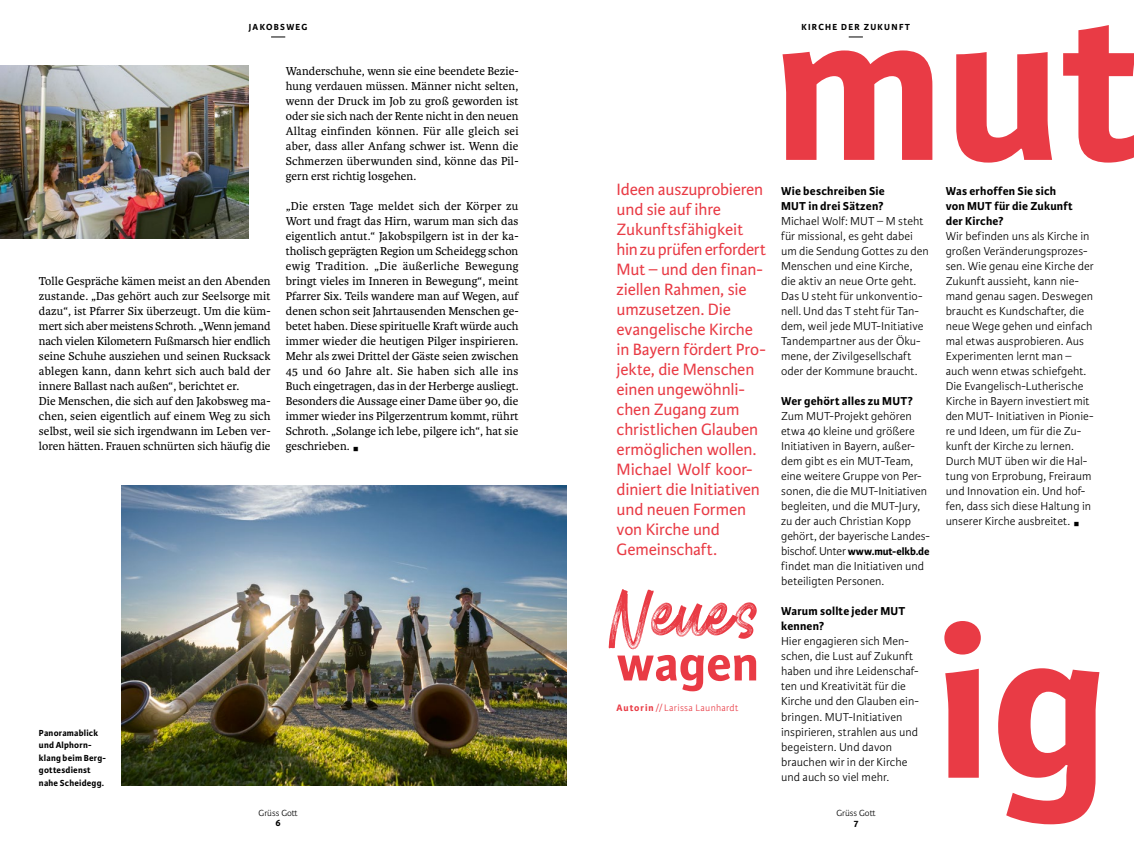
<style>
.page{position:relative;width:1134px;height:851px;background:#fff}
.page>*{position:absolute;margin:0;border:0;box-sizing:border-box;transform-origin:0 0}
.t1{font:700 52.5px "Karmina Sans";color:#e93b45}
.t2{font:17.5px/20px "Karmina Sans";letter-spacing:-.005em;color:#e93b45}
.t3{font:12.25px/15px "Karmina";letter-spacing:.005em;color:#000;text-align:justify}
.t4{font:300 12.25px/15px "Karmina Sans";color:#000}
.t5{font:700 12.25px/15px "Karmina Sans";letter-spacing:.02em;color:#000}
.t6{font:700 11.25px "Karmina Sans";letter-spacing:-.01em;color:#000}
.t7{font:300 10px "Karmina Sans";letter-spacing:.025em;color:#e93b45}
.t8{font:700 10px "Karmina Sans";color:#000}
.t9{font:700 9.38px/12.5px "Karmina Sans";letter-spacing:.025em;color:#000}
.t10{font:700 9.38px "Karmina Sans";letter-spacing:.14em;color:#000}
.t11{font:300 9.38px "Karmina Sans";color:#000}
.s1{font-weight:300;font-size:12.25px}
.s2{font-weight:700}
.s3{font-family:"Karmina";font-weight:400}
</style>
<div class="page">
<img style="left:121px;top:485px;width:446px;height:300px">
<img style="left:0;top:65px;width:248px;height:174px">
<svg style="left:782px;top:25px;width:352px;height:137px"></svg>
<svg style="left:944px;top:621px;width:155px;height:203px"></svg>
<svg style="left:609px;top:589px;width:148px;height:60px"></svg>
<svg style="left:271px;top:37px;width:14px;height:1px"></svg>
<svg style="left:849px;top:37px;width:14px;height:1px"></svg>
<p class="t10" style="left:249px;top:22px;width:60px">JAKOBSWEG</p>
<p class="t10" style="left:801px;top:22px;width:110px">KIRCHE DER ZUKUNFT</p>
<p class="t3" style="left:39px;top:274px;width:233px;text-align:left">Tolle Gespräche kämen meist an den Abenden zustande. „Das gehört auch zur Seelsorge mit dazu“, ist Pfarrer Six überzeugt. Um die küm&shy;mert sich aber meistens Schroth. „Wenn jemand nach vielen Kilometern Fußmarsch hier endlich seine Schuhe ausziehen und seinen Rucksack ablegen kann, dann kehrt sich auch bald der innere Ballast nach außen“, berichtet er.<br>Die Menschen, die sich auf den Jakobsweg ma&shy;chen, seien eigentlich auf einem Weg zu sich selbst, weil sie sich irgendwann im Leben ver&shy;loren hätten. Frauen schnürten sich häufig die</p>
<p class="t3" style="left:286px;top:64px;width:234px">Wanderschuhe, wenn sie eine beendete Bezie&shy;hung verdauen müssen. Männer nicht selten, wenn der Druck im Job zu groß geworden ist oder sie sich nach der Rente nicht in den neuen Alltag einfinden können. Für alle gleich sei aber, dass aller Anfang schwer ist. Wenn die Schmerzen überwunden sind, könne das Pil&shy;gern erst richtig losgehen.</p>
<p class="t3" style="left:286px;top:199px;width:234px">„Die ersten Tage meldet sich der Körper zu Wort und fragt das Hirn, warum man sich das eigentlich antut.“ Jakobspilgern ist in der ka&shy;tholisch geprägten Region um Scheidegg schon ewig Tradition. „Die äußerliche Bewegung bringt vieles im Inneren in Bewegung“, meint Pfarrer Six. Teils wandere man auf Wegen, auf denen schon seit Jahrtausenden Menschen ge&shy;betet haben. Diese spirituelle Kraft würde auch immer wieder die heutigen Pilger inspirieren.<br>Mehr als zwei Drittel der Gäste seien zwischen 45 und 60 Jahre alt. Sie haben sich alle ins Buch eingetragen, das in der Herberge ausliegt.<br>Besonders die Aussage einer Dame über 90, die immer wieder ins Pilgerzentrum kommt, rührt Schroth. „Solange ich lebe, pilgere ich“, hat sie geschrieben. g</p>
<p class="t9" style="left:39px;top:726px;width:68px">Panoramablick und Alphorn&shy;klang beim Berg&shy;gottesdienst nahe Scheidegg.</p>
<p class="t11" style="left:259px;top:807px;width:41px">Grüss Gott</p>
<p class="t8" style="left:275px;top:816px;width:7px">6</p>
<p class="t2" style="left:617px;top:180px;width:151px">Ideen auszuprobieren und sie auf ihre<br>Zukunftsfähigkeit hin zu prüfen erfordert<br>Mut – und den finan&shy;ziellen Rahmen, sie umzusetzen. Die evangelische Kirche in Bayern fördert Pro&shy;jekte, die Menschen einen ungewöhnli&shy;chen Zugang zum christlichen Glauben ermöglichen wollen.<br>Michael Wolf koor&shy;diniert die Initiativen und neuen Formen von Kirche und<br>Gemeinschaft.</p>
<p class="t5" style="left:781px;top:184px;width:105px">Wie beschreiben Sie<br>MUT in drei Sätzen?</p>
<p class="t4" style="left:781px;top:214px;width:149px">Michael Wolf: MUT – M steht für missional, es geht dabei um die Sendung Gottes zu den<br>Menschen und eine Kirche, die aktiv an neue Orte geht.<br>Das U steht für unkonventio&shy;nell. Und das T steht für Tan&shy;dem, weil jede MUT-Initiative<br>Tandempartner aus der Öku&shy;mene, der Zivilgesellschaft oder der Kommune braucht.</p>
<p class="t5" style="left:781px;top:394px;width:133px">Wer gehört alles zu MUT?</p>
<p class="t4" style="left:781px;top:409px;width:150px">Zum MUT-Projekt gehören etwa 40 kleine und größere<br>Initiativen in Bayern, außer&shy;dem gibt es ein MUT-Team, eine weitere Gruppe von Per&shy;sonen, die die MUT-Initiativen begleiten, und die MUT-Jury, zu der auch Christian Kopp gehört, der bayerische Landes-</p>
<p class="t6" style="left:781px;top:545px;width:150px"><span class="s1">bischof. Unter</span> www.mut-elkb.de</p>
<p class="t4" style="left:781px;top:559px;width:145px">findet man die Initiativen und beteiligten Personen.</p>
<p class="t5" style="left:781px;top:604px;width:126px">Warum sollte jeder MUT kennen?</p>
<p class="t4" style="left:781px;top:634px;width:139px">Hier engagieren sich Men&shy;schen, die Lust auf Zukunft haben und ihre Leidenschaf&shy;ten und Kreativität für die<br>Kirche und den Glauben ein&shy;bringen. MUT-Initiativen inspirieren, strahlen aus und begeistern. Und davon brauchen wir in der Kirche und auch so viel mehr.</p>
<h1 class="t1" style="left:617px;top:633px;width:144px">wagen</h1>
<p class="t7" style="left:617px;top:701px;width:123px"><span class="s2">Autorin</span> // Larissa Launhardt</p>
<p class="t11" style="left:836px;top:807px;width:41px">Grüss Gott</p>
<p class="t8" style="left:854px;top:816px;width:6px">7</p>
<p class="t5" style="left:946px;top:184px;width:129px">Was erhoffen Sie sich von MUT für die Zukunft der Kirche?</p>
<p class="t4" style="left:946px;top:229px;width:150px">Wir befinden uns als Kirche in großen Veränderungsprozes&shy;sen. Wie genau eine Kirche der<br>Zukunft aussieht, kann nie&shy;mand genau sagen. Deswegen braucht es Kundschafter, die neue Wege gehen und einfach mal etwas ausprobieren. Aus<br>Experimenten lernt man – auch wenn etwas schiefgeht.<br>Die Evangelisch-Lutherische<br>Kirche in Bayern investiert mit den MUT- Initiativen in Pionie&shy;re und Ideen, um für die Zu&shy;kunft der Kirche zu lernen.<br>Durch MUT üben wir die Hal&shy;tung von Erprobung, Freiraum und Innovation ein. Und hof&shy;fen, dass sich diese Haltung in unserer Kirche ausbreitet. <span class="s3">g</span></p>
</div>
